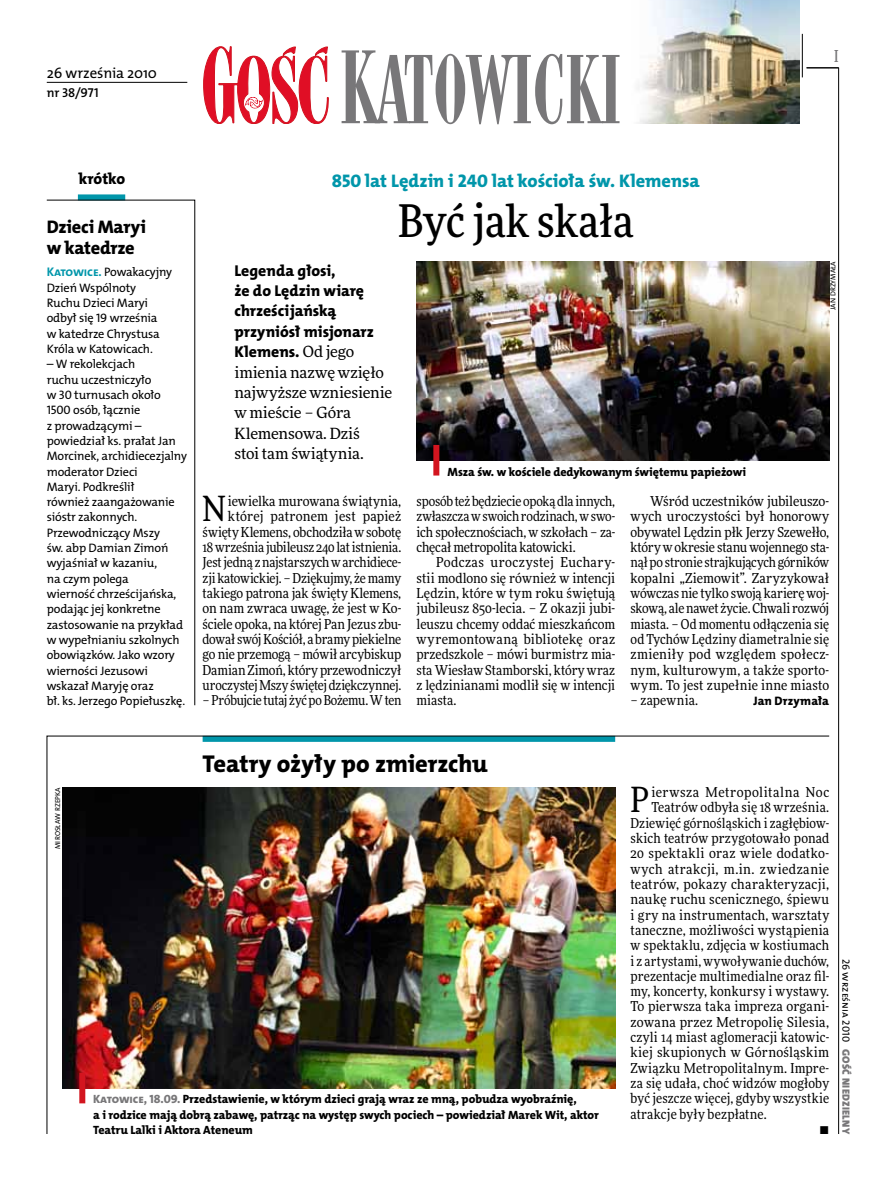
<style>
.page{position:relative;width:893px;height:1191px;background:#fff}
.page>*{position:absolute;margin:0;border:0;box-sizing:border-box;transform-origin:0 0}
._05-3_tytuł_sredni_3{font:500 45px "Freeday Narrow";color:#000}
._02-1_body_z_incjale{font:34.8px "Freeday Narrow News";color:#000}
._05-5_tytuł_16_pt_Mi{font:24.45px "The Mix HP8 Ex Bld";letter-spacing:-.005em;color:#000}
._04-2_nadtytuł_local{font:18.3px "The Mix HP8 Ex Bld";letter-spacing:-.005em;color:#0096aa}
._05-4_tytuł_mały_12{font:18.3px/21.6px "The Mix HP8 Ex Bld";letter-spacing:-.015em;color:#000}
._16-2_pagina_prawa{font:500 16.5px "Freeday Narrow";color:#787779;scale:.9 1}
._06-5_lead_local_10{font:15.75px/20.4px "The Mix HP8 Ex Bld";letter-spacing:-.005em;color:#000}
._06-5_lead_local_10-2{font:15.45px/20.4px "Freeday News";letter-spacing:-.005em;color:#000}
._12-3_autor_tekst{font:14.85px "The Mix HP5 Plain";letter-spacing:-.015em;color:#000}
._02-1_body_z_incjale-2{font:13.65px/15.3px "Freeday Narrow News";letter-spacing:.005em;color:#000;text-align:right}
._01_body_tekst{font:13.65px/15.3px "Freeday Narrow News";letter-spacing:.01em;color:#000;text-align:justify}
._02-1_body_z_incjale-3{font:13.65px "Freeday Narrow News";letter-spacing:.035em;color:#000}
._02-1_body_z_incjale-4{font:13.65px "Freeday Narrow News";letter-spacing:-.02em;color:#000}
._02-1_body_z_incjale-5{font:13.65px "Freeday Narrow News";letter-spacing:.03em;color:#000}
._02-1_body_z_incjale-6{font:13.65px "Freeday Narrow News";letter-spacing:.025em;color:#000}
._06-6_lead_local_mał{font:12.9px "The Mix HP6 Se Bld";letter-spacing:-.005em;color:#000}
._03-2_body_ramki{font:12.3px/15.3px "The Mix HP5 Plain";letter-spacing:-.015em;color:#000}
._01_body_tekst-2{font:12.3px "The Mix HP8 Ex Bld";letter-spacing:.005em;color:#000}
._09-3_podpis_zdjecia{font:12px/15.3px "The Mix HP8 Ex Bld";letter-spacing:-.005em;color:#000}
._17-2_pagina_GOSC{font:10.5px "The Mix HP9 Blk";letter-spacing:.025em;color:#787779}
._17_data_lewa{font:10.5px "The Mix HP5 Plain";letter-spacing:.01em;color:#000}
._09-4_autor_zdjecia{font:7.2px "The Mix HP5 Plain";letter-spacing:.01em;color:#000}
.s1{font-family:"The Mix HP7 Bld";font-size:12.6px;color:#0096aa}
.s2{font-family:"Freeday News";font-size:15.45px}
.s3{color:#787779}
</style>
<div class="page">
<hr style="left:838px;top:68px;width:1px;height:1066px;background:#000">
<hr style="left:802px;top:34px;width:1px;height:43px;background:#000">
<svg style="left:47px;top:735px;width:783px;height:399px"></svg>
<hr style="left:806px;top:68px;width:33px;height:1px;background:#000">
<img style="left:638px;top:0;width:161px;height:123px">
<svg style="left:203px;top:46px;width:126px;height:78px"></svg>
<svg style="left:342px;top:50px;width:277px;height:74px"></svg>
<div style="left:78px;top:194px;width:47px;height:6px;background:#0096aa"></div>
<svg style="left:46px;top:200px;width:149px;height:505px"></svg>
<hr style="left:47px;top:82px;width:140px;height:1px;background:#000">
<img style="left:62px;top:787px;width:553px;height:301px">
<div style="left:79px;top:1072px;width:6px;height:31px;background:#d3151f"></div>
<img style="left:416px;top:261px;width:413px;height:199px">
<div style="left:433px;top:445px;width:6px;height:30px;background:#d3151f"></div>
<p class="_12-3_autor_tekst" style="left:47px;top:63px;width:112px">26 września 2010</p>
<p class="_06-6_lead_local_mał" style="left:47px;top:85px;width:53px">nr 38/971</p>
<p class="_16-2_pagina_prawa" style="left:834px;top:46px;width:6px">I</p>
<p class="_06-5_lead_local_10" style="left:79px;top:168px;width:48px">krótko</p>
<p class="_05-4_tytuł_mały_12" style="left:47px;top:216px;width:101px">Dzieci Maryi w katedrze</p>
<p class="_03-2_body_ramki" style="left:47px;top:265px;width:127px"><span class="s1">Katowice.</span> Powakacyjny<br>Dzień Wspólnoty<br>Ruchu Dzieci Maryi odbył się 19 września<br>w katedrze Chrystusa<br>Króla w Katowicach.</p>
<p class="_03-2_body_ramki" style="left:47px;top:357px;width:142px">– W rekolekcjach<br>ruchu uczestniczyło<br>w 30 turnusach około<br>1500 osób, łącznie<br>z prowadzącymi – powiedział ks. prałat Jan<br>Morcinek, archidiecezjalny moderator Dzieci<br>Maryi. Podkreślił<br>również zaangażowanie sióstr zakonnych.<br>Przewodniczący Mszy<br>św. abp Damian Zimoń wyjaśniał w kazaniu,<br>na czym polega<br>wierność chrześcijańska, podając jej konkretne zastosowanie na przykład w wypełnianiu szkolnych obowiązków. Jako wzory wierności Jezusowi wskazał Maryję oraz<br>bł. ks. Jerzego Popiełuszkę.</p>
<p class="_04-2_nadtytuł_local" style="left:332px;top:169px;width:369px">850 lat Lędzin i 240 lat kościoła św. Klemensa</p>
<p class="_05-3_tytuł_sredni_3" style="left:398px;top:193px;width:237px">Być jak skała</p>
<p class="_06-5_lead_local_10" style="left:234px;top:260px;width:141px">Legenda głosi,<br>że do Lędzin wiarę chrześcijańską przyniósł misjonarz<br>Klemens. <span class="s2">Od jego</span></p>
<p class="_06-5_lead_local_10-2" style="left:234px;top:362px;width:159px">imienia nazwę wzięło najwyższe wzniesienie w mieście – Góra<br>Klemensowa. Dziś<br>stoi tam świątynia.</p>
<p class="_09-3_podpis_zdjecia" style="left:448px;top:464px;width:300px">Msza św. w kościele dedykowanym świętemu papieżowi</p>
<p class="_09-4_autor_zdjecia" style="left:828px;top:310px;width:50px;rotate:-90deg">JAN DRZYMAŁA</p>
<p class="_02-1_body_z_incjale-2" style="left:203px;top:493px;width:200px">iewielka murowana świątynia, której patronem jest papież święty Klemens, obchodziła w sobotę 18 września jubileusz 240 lat istnienia.<br>Jest jedną z najstarszych w archidiece&shy;zji katowickiej. – Dziękujmy, że mamy takiego patrona jak święty Klemens, on nam zwraca uwagę, że jest w Ko&shy;ściele opoka, na której Pan Jezus zbu&shy;dował swój Kościół, a bramy piekielne go nie przemogą – mówił arcybiskup Damian Zimoń, który przewodniczył uroczystej Mszy świętej dziękczynnej.</p>
<p class="_02-1_body_z_incjale-4" style="left:203px;top:692px;width:200px">– Próbujcie tutaj żyć po Bożemu. W ten</p>
<p class="_02-1_body_z_incjale" style="left:203px;top:488px;width:25px">N</p>
<p class="_02-1_body_z_incjale-2" style="left:417px;top:493px;width:200px;text-align:justify">sposób też będziecie opoką dla innych, zwłaszcza w swoich rodzinach, w swo&shy;ich społecznościach, w szkołach – za&shy;chęcał metropolita katowicki.</p>
<p class="_01_body_tekst" style="left:417px;top:555px;width:200px;text-indent:20px">Podczas uroczystej Euchary&shy;stii modlono się również w intencji Lędzin, które w tym roku świętują jubileusz 850-lecia. – Z okazji jubi&shy;leuszu chcemy oddać mieszkańcom wyremontowaną bibliotekę oraz przedszkole – mówi burmistrz mia&shy;sta Wiesław Stamborski, który wraz z lędzinianami modlił się w intencji miasta.</p>
<p class="_01_body_tekst" style="left:630px;top:493px;width:200px;text-indent:20px">Wśród uczestników jubileuszo&shy;wych uroczystości był honorowy obywatel Lędzin płk Jerzy Szewełło, który w okresie stanu wojennego sta&shy;nął po stronie strajkujących górników kopalni „Ziemowit”. Zaryzykował wówczas nie tylko swoją karierę woj&shy;skową, ale nawet życie. Chwali rozwój miasta. – Od momentu odłączenia się od Tychów Lędziny diametralnie się zmieniły pod względem społecz&shy;nym, kulturowym, a także sporto&shy;wym. To jest zupełnie inne miasto</p>
<p class="_01_body_tekst" style="left:630px;top:692px;width:69px">– zapewnia.</p>
<p class="_01_body_tekst-2" style="left:753px;top:693px;width:77px">Jan Drzymała</p>
<p class="_05-5_tytuł_16_pt_Mi" style="left:203px;top:747px;width:287px">Teatry ożyły po zmierzchu</p>
<p class="_09-4_autor_zdjecia" style="left:53px;top:849px;width:63px;rotate:-90deg">MIROSŁAW RZEPKA</p>
<p class="_09-3_podpis_zdjecia" style="left:93px;top:1091px;width:507px"><span class="s3">Katowice, 18.09.</span> Przedstawienie, w którym dzieci grają wraz ze mną, pobudza wyobraźnię,<br>a i rodzice mają dobrą zabawę, patrząc na występ swych pociech – powiedział Marek Wit, aktor<br>Teatru Lalki i Aktora Ateneum</p>
<p class="_02-1_body_z_incjale" style="left:630px;top:778px;width:20px">P</p>
<p class="_02-1_body_z_incjale-3" style="left:651px;top:784px;width:179px">ierwsza Metropolitalna Noc</p>
<p class="_02-1_body_z_incjale-2" style="left:651px;top:799px;width:179px">Teatrów odbyła się 18 września.</p>
<p class="_02-1_body_z_incjale-2" style="left:630px;top:815px;width:200px">Dziewięć górnośląskich i zagłębiow-</p>
<p class="_02-1_body_z_incjale-2" style="left:630px;top:830px;width:200px">skich teatrów przygotowało ponad</p>
<p class="_02-1_body_z_incjale-6" style="left:630px;top:845px;width:200px">20 spektakli oraz wiele dodatko-</p>
<p class="_02-1_body_z_incjale-3" style="left:630px;top:860px;width:200px">wych atrakcji, m.in. zwiedzanie</p>
<p class="_02-1_body_z_incjale-5" style="left:630px;top:875px;width:200px">teatrów, pokazy charakteryzacji,</p>
<p class="_02-1_body_z_incjale-2" style="left:630px;top:891px;width:200px">naukę ruchu scenicznego, śpiewu</p>
<p class="_02-1_body_z_incjale-2" style="left:630px;top:907px;width:200px">i gry na instrumentach, warsztaty</p>
<p class="_02-1_body_z_incjale-2" style="left:630px;top:922px;width:200px">taneczne, możliwości wystąpienia</p>
<p class="_02-1_body_z_incjale-2" style="left:630px;top:937px;width:200px">w spektaklu, zdjęcia w kostiumach</p>
<p class="_02-1_body_z_incjale-2" style="left:630px;top:953px;width:200px">i z artystami, wywoływanie duchów,</p>
<p class="_02-1_body_z_incjale-2" style="left:630px;top:968px;width:200px">prezentacje multimedialne oraz fil-</p>
<p class="_02-1_body_z_incjale-2" style="left:630px;top:983px;width:200px">my, koncerty, konkursy i wystawy.</p>
<p class="_02-1_body_z_incjale-2" style="left:630px;top:998px;width:200px">To pierwsza taka impreza organi-</p>
<p class="_02-1_body_z_incjale-2" style="left:630px;top:1014px;width:200px">zowana przez Metropolię Silesia,</p>
<p class="_02-1_body_z_incjale-2" style="left:630px;top:1029px;width:200px">czyli 14 miast aglomeracji katowic-</p>
<p class="_02-1_body_z_incjale-2" style="left:630px;top:1044px;width:200px">kiej skupionych w Górnośląskim</p>
<p class="_02-1_body_z_incjale-2" style="left:630px;top:1060px;width:200px">Związku Metropolitalnym. Impre-</p>
<p class="_02-1_body_z_incjale-2" style="left:630px;top:1075px;width:200px">za się udała, choć widzów mogłoby</p>
<p class="_02-1_body_z_incjale-2" style="left:630px;top:1090px;width:200px">być jeszcze więcej, gdyby wszystkie</p>
<p class="_02-1_body_z_incjale-2" style="left:630px;top:1106px;width:138px">atrakcje były bezpłatne.</p>
<p class="_02-1_body_z_incjale-2" style="left:819px;top:1121px;width:11px">•</p>
<p class="_17_data_lewa" style="left:853px;top:958px;width:85px;rotate:90deg">26 września 2010</p>
<p class="_17-2_pagina_GOSC" style="left:853px;top:1049px;width:86px;rotate:90deg">GOŚĆ NIEDZIELNY</p>
</div>
